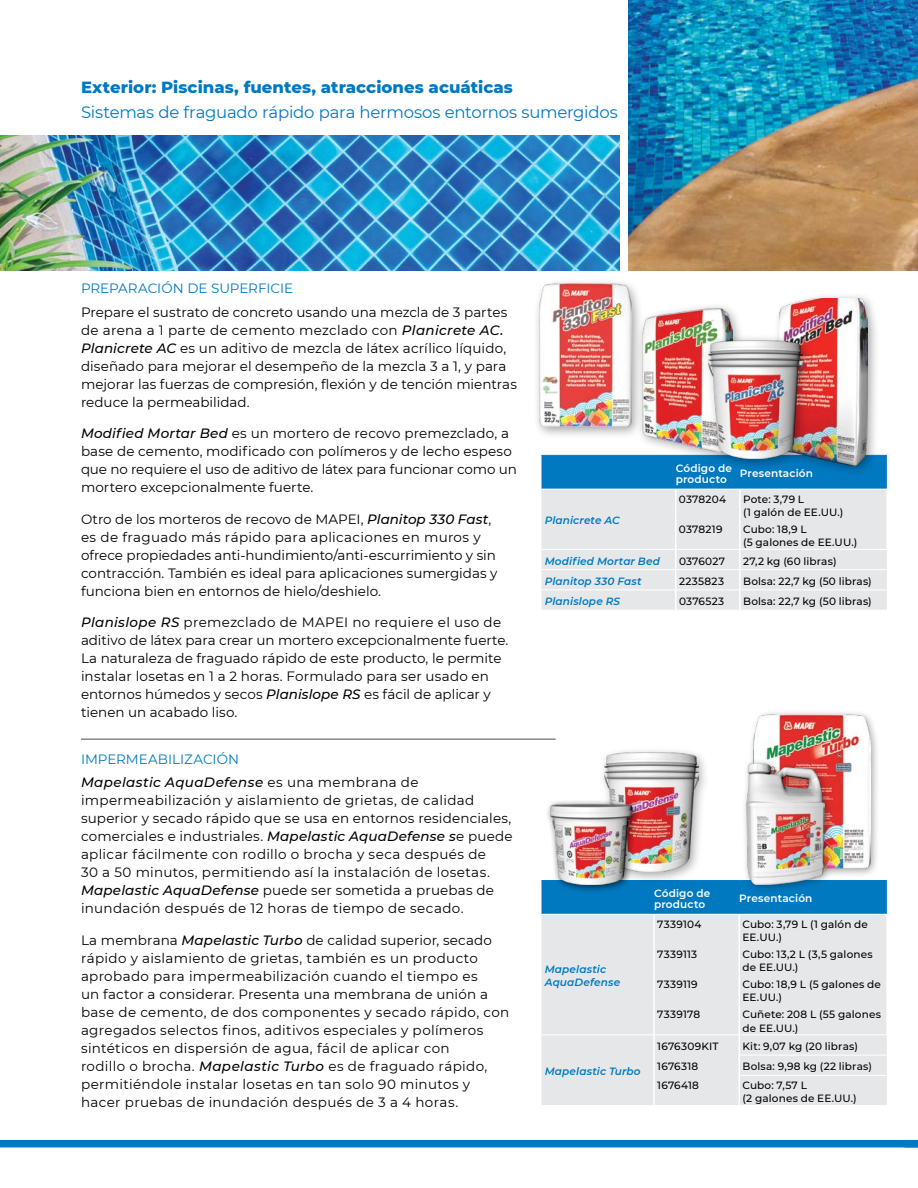
<style>
.page{position:relative;width:918px;height:1188px;background:#fff}
.page>*{position:absolute;margin:0;border:0;box-sizing:border-box;transform-origin:0 0}
.t1{font:16.5px "Montserrat";letter-spacing:-.01em;color:#0079c1}
.t2{font:800 16.5px "Montserrat";letter-spacing:.005em;color:#0079c1}
.t3{font:13.5px/18px "Montserrat";letter-spacing:.015em;color:#000}
.t4{font:italic 500 13.5px/23.4px "Montserrat";letter-spacing:.025em;color:#000}
.t5{font:13.5px "Montserrat";letter-spacing:-.005em;color:#0079c1}
.t6{font:500 10.5px/13.5px "Montserrat";letter-spacing:.015em;color:#000}
.t7{font:italic 600 10.5px/13.5px "Montserrat";letter-spacing:.01em;color:#0079c1}
.t8{font:600 10.5px/10.5px "Montserrat";letter-spacing:.015em;color:#fff}
.s1{font-weight:500;font-style:italic}
.s2{font-weight:400;font-style:normal;color:#0079c1}
.s3{font-weight:400;font-style:normal}
</style>
<div class="page">
<div style="left:0;top:1140px;width:918px;height:7px;background:#0079c1"></div>
<div style="left:542px;top:944px;width:345px;height:161px;background:#e6e7e8"></div>
<hr style="left:542px;top:880px;width:112px;height:1px;background:#0079c1">
<hr style="left:654px;top:880px;width:85px;height:1px;background:#0079c1">
<hr style="left:739px;top:880px;width:148px;height:1px;background:#0079c1">
<hr style="left:653px;top:1035px;width:2px;height:20px;background:#fff">
<hr style="left:653px;top:1055px;width:2px;height:20px;background:#fff">
<hr style="left:653px;top:1075px;width:2px;height:30px;background:#fff">
<hr style="left:739px;top:1075px;width:1px;height:30px;background:#fff">
<hr style="left:886px;top:944px;width:1px;height:31px;background:#fff">
<hr style="left:886px;top:975px;width:1px;height:30px;background:#fff">
<svg style="left:886px;top:1005px;width:1px;height:29px"></svg>
<hr style="left:542px;top:1034px;width:112px;height:1px;background:#fff">
<hr style="left:654px;top:1034px;width:85px;height:1px;background:#fff">
<hr style="left:739px;top:1034px;width:148px;height:1px;background:#fff">
<hr style="left:740px;top:1055px;width:147px;height:1px;background:#fff">
<hr style="left:740px;top:1075px;width:147px;height:1px;background:#fff">
<svg style="left:542px;top:881px;width:345px;height:63px;background:#7eb5d6"></svg>
<hr style="left:653px;top:944px;width:2px;height:31px;background:#fff">
<hr style="left:739px;top:944px;width:1px;height:31px;background:#fff">
<hr style="left:653px;top:975px;width:2px;height:30px;background:#fff">
<hr style="left:739px;top:975px;width:1px;height:30px;background:#fff">
<hr style="left:653px;top:1005px;width:2px;height:29px;background:#fff">
<svg style="left:739px;top:1005px;width:1px;height:70px"></svg>
<img style="left:629px;top:0;width:289px;height:270px">
<img style="left:0;top:135px;width:620px;height:135px">
<div style="left:599px;top:746px;width:111px;height:138px;background:#000;opacity:.35"></div>
<img style="left:605px;top:753px;width:94px;height:118px">
<div style="left:545px;top:799px;width:95px;height:95px;background:#000;opacity:.75"></div>
<img style="left:550px;top:805px;width:81px;height:79px">
<div style="left:748px;top:708px;width:132px;height:170px;background:#000;opacity:.35"></div>
<img style="left:753px;top:714px;width:118px;height:154px">
<div style="left:741px;top:758px;width:93px;height:136px;background:#000;opacity:.35"></div>
<img style="left:746px;top:764px;width:79px;height:121px">
<hr style="left:81px;top:739px;width:475px;height:1px;background:#4d4d4f">
<svg style="left:542px;top:455px;width:345px;height:155px;background:#c3d6e2"></svg>
<hr style="left:739px;top:590px;width:2px;height:20px;background:#fff">
<hr style="left:886px;top:489px;width:1px;height:30px;background:#fff">
<hr style="left:886px;top:519px;width:1px;height:30px;background:#fff">
<hr style="left:542px;top:489px;width:134px;height:1px;background:#fff">
<hr style="left:676px;top:489px;width:64px;height:1px;background:#fff">
<hr style="left:740px;top:489px;width:147px;height:1px;background:#fff">
<hr style="left:542px;top:549px;width:134px;height:1px;background:#fff">
<hr style="left:676px;top:549px;width:64px;height:1px;background:#fff">
<hr style="left:740px;top:549px;width:147px;height:1px;background:#fff">
<hr style="left:675px;top:489px;width:1px;height:30px;background:#fff">
<hr style="left:739px;top:489px;width:2px;height:30px;background:#fff">
<hr style="left:675px;top:519px;width:1px;height:30px;background:#fff">
<hr style="left:739px;top:519px;width:2px;height:30px;background:#fff">
<div style="left:773px;top:292px;width:107px;height:186px;background:#000;opacity:.35"></div>
<img style="left:780px;top:298px;width:88px;height:168px">
<div style="left:636px;top:302px;width:109px;height:162px;background:#000;opacity:.35"></div>
<img style="left:642px;top:308px;width:90px;height:143px">
<div style="left:703px;top:333px;width:111px;height:138px;background:#000;opacity:.35"></div>
<img style="left:709px;top:340px;width:94px;height:119px">
<div style="left:533px;top:277px;width:111px;height:162px;background:#000;opacity:.35"></div>
<img style="left:539px;top:284px;width:92px;height:143px">
<p class="t2" style="left:81px;top:75px;width:434px">Exterior: Piscinas, fuentes, atracciones acuáticas</p>
<p class="t1" style="left:81px;top:101px;width:538px">Sistemas de fraguado rápido para hermosos entornos sumergidos</p>
<p class="t5" style="left:81px;top:279px;width:214px">PREPARACIÓN DE SUPERFICIE</p>
<p class="t3" style="left:81px;top:303px;width:437px">Prepare el sustrato de concreto usando una mezcla de 3 partes de arena a 1 parte de cemento mezclado con <span class="s1">Planicrete AC.<br>Planicrete AC</span> es un aditivo de mezcla de látex acrílico líquido, diseñado para mejorar el desempeño de la mezcla 3 a 1, y para mejorar las fuerzas de compresión, flexión y de tención mientras reduce la permeabilidad.</p>
<p class="t3" style="left:81px;top:424px;width:437px"><span class="s1">Modified Mortar Bed</span> es un mortero de recovo premezclado, a base de cemento, modificado con polímeros y de lecho espeso que no requiere el uso de aditivo de látex para funcionar como un mortero excepcionalmente fuerte.</p>
<p class="t3" style="left:81px;top:510px;width:418px">Otro de los morteros de recovo de MAPEI, <span class="s1">Planitop 330 Fast</span>, es de fraguado más rápido para aplicaciones en muros y ofrece propiedades anti-hundimiento/anti-escurrimiento y sin contracción. También es ideal para aplicaciones sumergidas y funciona bien en entornos de hielo/deshielo.</p>
<p class="t3" style="left:81px;top:613px;width:429px"><span class="s1">Planislope RS</span> premezclado de MAPEI no requiere el uso de aditivo de látex para crear un mortero excepcionalmente fuerte.<br>La naturaleza de fraguado rápido de este producto, le permite instalar losetas en 1 a 2 horas. Formulado para ser usado en entornos húmedos y secos <span class="s1">Planislope RS</span> es fácil de aplicar y tienen un acabado liso.</p>
<p class="t4" style="left:81px;top:747px;width:339px"><span class="s2">IMPERMEABILIZACIÓN<br></span>Mapelastic AquaDefense <span class="s3">es una membrana de</span></p>
<p class="t3" style="left:81px;top:791px;width:433px">impermeabilización y aislamiento de grietas, de calidad superior y secado rápido que se usa en entornos residenciales, comerciales e industriales. <span class="s1">Mapelastic AquaDefense s</span>e puede aplicar fácilmente con rodillo o brocha y seca después de<br>30 a 50 minutos, permitiendo así la instalación de losetas.<br><span class="s1">Mapelastic AquaDefense</span> puede ser sometida a pruebas de inundación después de 12 horas de tiempo de secado.</p>
<p class="t3" style="left:81px;top:931px;width:430px">La membrana <span class="s1">Mapelastic Turbo</span> de calidad superior, secado rápido y aislamiento de grietas, también es un producto aprobado para impermeabilización cuando el tiempo es<br>un factor a considerar. Presenta una membrana de unión a base de cemento, de dos componentes y secado rápido, con agregados selectos finos, aditivos especiales y polímeros sintéticos en dispersión de agua, fácil de aplicar con<br>rodillo o brocha. <span class="s1">Mapelastic Turbo</span> es de fraguado rápido, permitiéndole instalar losetas en tan solo 90 minutos y hacer pruebas de inundación después de 3 a 4 horas.</p>
<p class="t7" style="left:545px;top:513px;width:77px">Planicrete AC</p>
<p class="t8" style="left:676px;top:463px;width:58px">Código de producto</p>
<p class="t8" style="left:740px;top:468px;width:75px">Presentación</p>
<p class="t6" style="left:679px;top:492px;width:49px">0378204</p>
<p class="t6" style="left:743px;top:492px;width:102px">Pote: 3,79 L<br>(1 galón de EE.UU.)</p>
<p class="t6" style="left:679px;top:522px;width:45px">0378219</p>
<p class="t6" style="left:743px;top:522px;width:116px">Cubo: 18,9 L<br>(5 galones de EE.UU.)</p>
<p class="t7" style="left:545px;top:554px;width:117px">Modified Mortar Bed</p>
<p class="t6" style="left:679px;top:554px;width:47px">0376027</p>
<p class="t6" style="left:743px;top:554px;width:95px">27,2 kg (60 libras)</p>
<p class="t7" style="left:545px;top:574px;width:98px">Planitop 330 Fast</p>
<p class="t6" style="left:679px;top:574px;width:47px">2235823</p>
<p class="t6" style="left:743px;top:574px;width:130px">Bolsa: 22,7 kg (50 libras)</p>
<p class="t7" style="left:545px;top:594px;width:77px">Planislope RS</p>
<p class="t6" style="left:679px;top:594px;width:47px">0376523</p>
<p class="t6" style="left:743px;top:594px;width:130px">Bolsa: 22,7 kg (50 libras)</p>
<p class="t7" style="left:545px;top:962px;width:77px">Mapelastic<br>AquaDefense</p>
<p class="t7" style="left:545px;top:1064px;width:97px">Mapelastic Turbo</p>
<p class="t8" style="left:654px;top:888px;width:58px">Código de producto</p>
<p class="t8" style="left:739px;top:893px;width:75px">Presentación</p>
<p class="t6" style="left:657px;top:917px;width:46px">7339104</p>
<p class="t6" style="left:743px;top:917px;width:127px">Cubo: 3,79 L (1 galón de<br>EE.UU.)</p>
<p class="t6" style="left:657px;top:947px;width:41px">7339113</p>
<p class="t6" style="left:743px;top:947px;width:132px">Cubo: 13,2 L (3,5 galones de EE.UU.)</p>
<p class="t6" style="left:657px;top:977px;width:42px">7339119</p>
<p class="t6" style="left:743px;top:977px;width:140px">Cubo: 18,9 L (5 galones de<br>EE.UU.)</p>
<p class="t6" style="left:657px;top:1007px;width:44px">7339178</p>
<p class="t6" style="left:743px;top:1007px;width:140px">Cuñete: 208 L (55 galones de EE.UU.)</p>
<p class="t6" style="left:657px;top:1039px;width:63px">1676309KIT</p>
<p class="t6" style="left:743px;top:1039px;width:117px">Kit: 9,07 kg (20 libras)</p>
<p class="t6" style="left:657px;top:1059px;width:43px">1676318</p>
<p class="t6" style="left:743px;top:1059px;width:131px">Bolsa: 9,98 kg (22 libras)</p>
<p class="t6" style="left:657px;top:1078px;width:43px">1676418</p>
<p class="t6" style="left:743px;top:1078px;width:116px">Cubo: 7,57 L<br>(2 galones de EE.UU.)</p>
</div>
